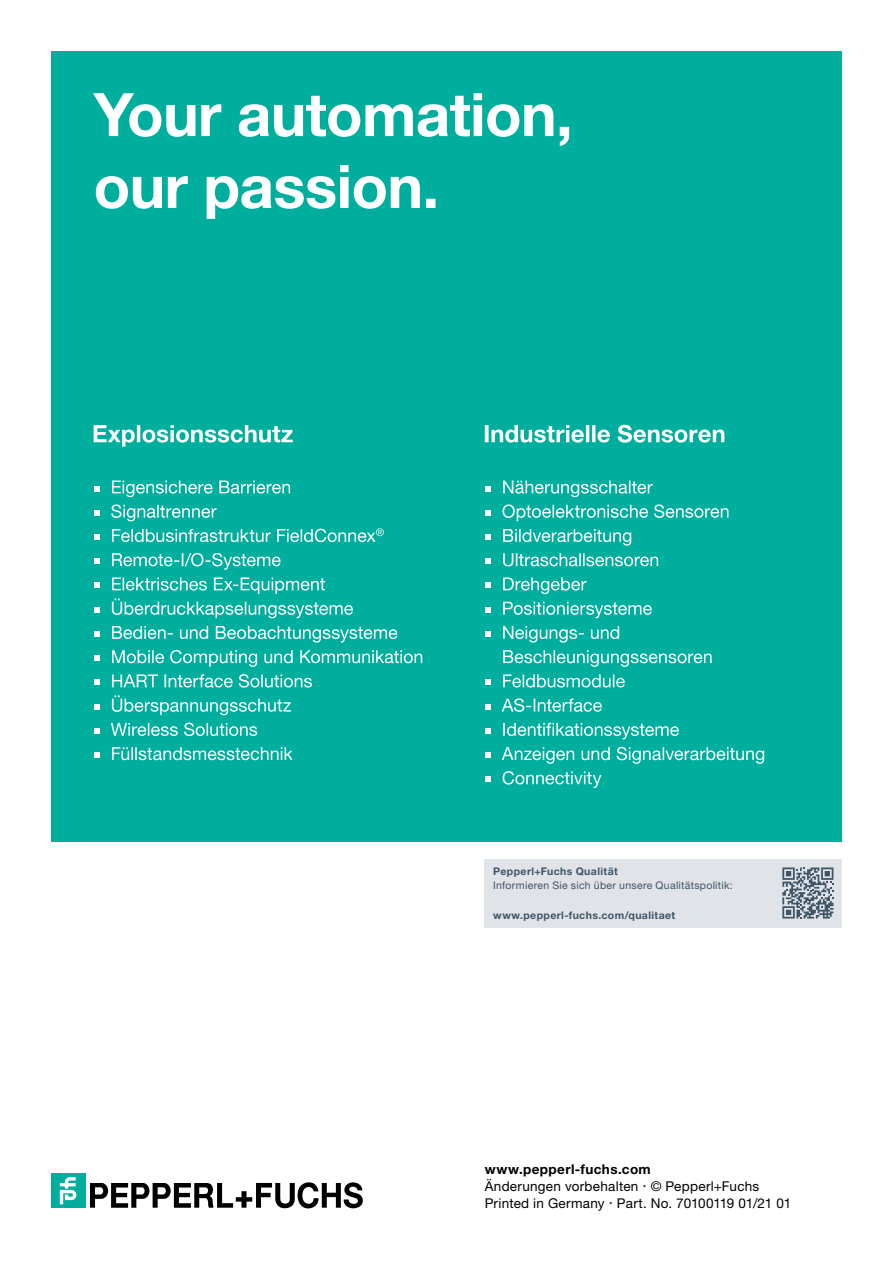
<style>
.page{position:relative;width:893px;height:1263px;background:#fff}
.page>*{position:absolute;margin:0;border:0;box-sizing:border-box;transform-origin:0 0}
.t1{font:13.5px/17px "Helvetica Neue LTW1 G";letter-spacing:.02em;color:#000}
.t2{font:700 10.5px "Helvetica Neue LTW1 G";letter-spacing:.04em;color:#3d5567}
.t3{font:10.5px "Helvetica Neue LTW1 G";letter-spacing:.03em;color:#3d5567}
.s1{font-weight:700}
.s2{font-size:15px}
</style>
<div class="page">
<svg style="left:90px;top:1182px;width:273px;height:26px"></svg>
<div style="left:51px;top:1174px;width:34px;height:34px;background:#00ae9d"></div>
<svg style="left:60px;top:1177px;width:16px;height:27px"></svg>
<div style="left:51px;top:51px;width:791px;height:791px;background:#00ae9d"></div>
<svg style="left:96px;top:165px;width:339px;height:54px"></svg>
<svg style="left:93px;top:93px;width:476px;height:53px"></svg>
<svg style="left:94px;top:425px;width:199px;height:22px"></svg>
<svg style="left:485px;top:425px;width:239px;height:18px"></svg>
<svg style="left:112px;top:747px;width:181px;height:13px"></svg>
<svg style="left:111px;top:723px;width:146px;height:13px"></svg>
<svg style="left:112px;top:695px;width:179px;height:20px"></svg>
<svg style="left:112px;top:674px;width:200px;height:14px"></svg>
<svg style="left:112px;top:650px;width:310px;height:17px"></svg>
<svg style="left:112px;top:626px;width:285px;height:17px"></svg>
<svg style="left:112px;top:577px;width:241px;height:41px"></svg>
<svg style="left:112px;top:553px;width:169px;height:17px"></svg>
<svg style="left:112px;top:528px;width:272px;height:14px"></svg>
<svg style="left:111px;top:504px;width:106px;height:17px"></svg>
<svg style="left:112px;top:480px;width:178px;height:17px"></svg>
<svg style="left:94px;top:486px;width:5px;height:5px"></svg>
<svg style="left:94px;top:510px;width:5px;height:6px"></svg>
<svg style="left:94px;top:534px;width:5px;height:6px"></svg>
<svg style="left:94px;top:558px;width:5px;height:6px"></svg>
<svg style="left:94px;top:582px;width:5px;height:6px"></svg>
<svg style="left:94px;top:607px;width:5px;height:6px"></svg>
<svg style="left:94px;top:631px;width:5px;height:6px"></svg>
<svg style="left:94px;top:655px;width:5px;height:6px"></svg>
<svg style="left:94px;top:679px;width:5px;height:6px"></svg>
<svg style="left:94px;top:704px;width:5px;height:6px"></svg>
<svg style="left:94px;top:728px;width:5px;height:6px"></svg>
<svg style="left:94px;top:752px;width:5px;height:6px"></svg>
<svg style="left:503px;top:771px;width:98px;height:17px"></svg>
<svg style="left:502px;top:747px;width:262px;height:17px"></svg>
<svg style="left:503px;top:723px;width:176px;height:16px"></svg>
<svg style="left:502px;top:698px;width:100px;height:14px"></svg>
<svg style="left:503px;top:674px;width:122px;height:13px"></svg>
<svg style="left:503px;top:650px;width:209px;height:17px"></svg>
<svg style="left:503px;top:626px;width:116px;height:17px"></svg>
<svg style="left:503px;top:602px;width:149px;height:16px"></svg>
<svg style="left:503px;top:577px;width:83px;height:17px"></svg>
<svg style="left:503px;top:553px;width:155px;height:13px"></svg>
<svg style="left:503px;top:529px;width:128px;height:17px"></svg>
<svg style="left:502px;top:504px;width:226px;height:17px"></svg>
<svg style="left:503px;top:480px;width:150px;height:17px"></svg>
<svg style="left:485px;top:486px;width:6px;height:5px"></svg>
<svg style="left:485px;top:510px;width:6px;height:6px"></svg>
<svg style="left:485px;top:534px;width:6px;height:6px"></svg>
<svg style="left:485px;top:558px;width:6px;height:6px"></svg>
<svg style="left:485px;top:582px;width:6px;height:6px"></svg>
<svg style="left:485px;top:607px;width:6px;height:6px"></svg>
<svg style="left:485px;top:631px;width:6px;height:6px"></svg>
<svg style="left:485px;top:679px;width:6px;height:6px"></svg>
<svg style="left:485px;top:704px;width:6px;height:6px"></svg>
<svg style="left:485px;top:728px;width:6px;height:6px"></svg>
<svg style="left:485px;top:752px;width:6px;height:6px"></svg>
<svg style="left:485px;top:776px;width:6px;height:6px"></svg>
<div style="left:485px;top:859px;width:357px;height:68px;background:#e0e3e7"></div>
<svg style="left:782px;top:867px;width:51px;height:51px"></svg>
<p class="t2" style="left:493px;top:865px;width:126px">Pepperl+Fuchs Qualität</p>
<p class="t3" style="left:493px;top:878px;width:241px">Informieren Sie sich über unsere Qualitätspolitik:</p>
<p class="t2" style="left:493px;top:908px;width:183px">www.pepperl-fuchs.com/qualitaet</p>
<p class="t1" style="left:485px;top:1160px;width:308px"><span class="s1">www.pepperl-fuchs.com<br></span>Änderungen vorbehalten <span class="s2">·</span> © Pepperl+Fuchs<br>Printed in Germany <span class="s2">·</span> Part. No. 70100119 01/21 01</p>
</div>
